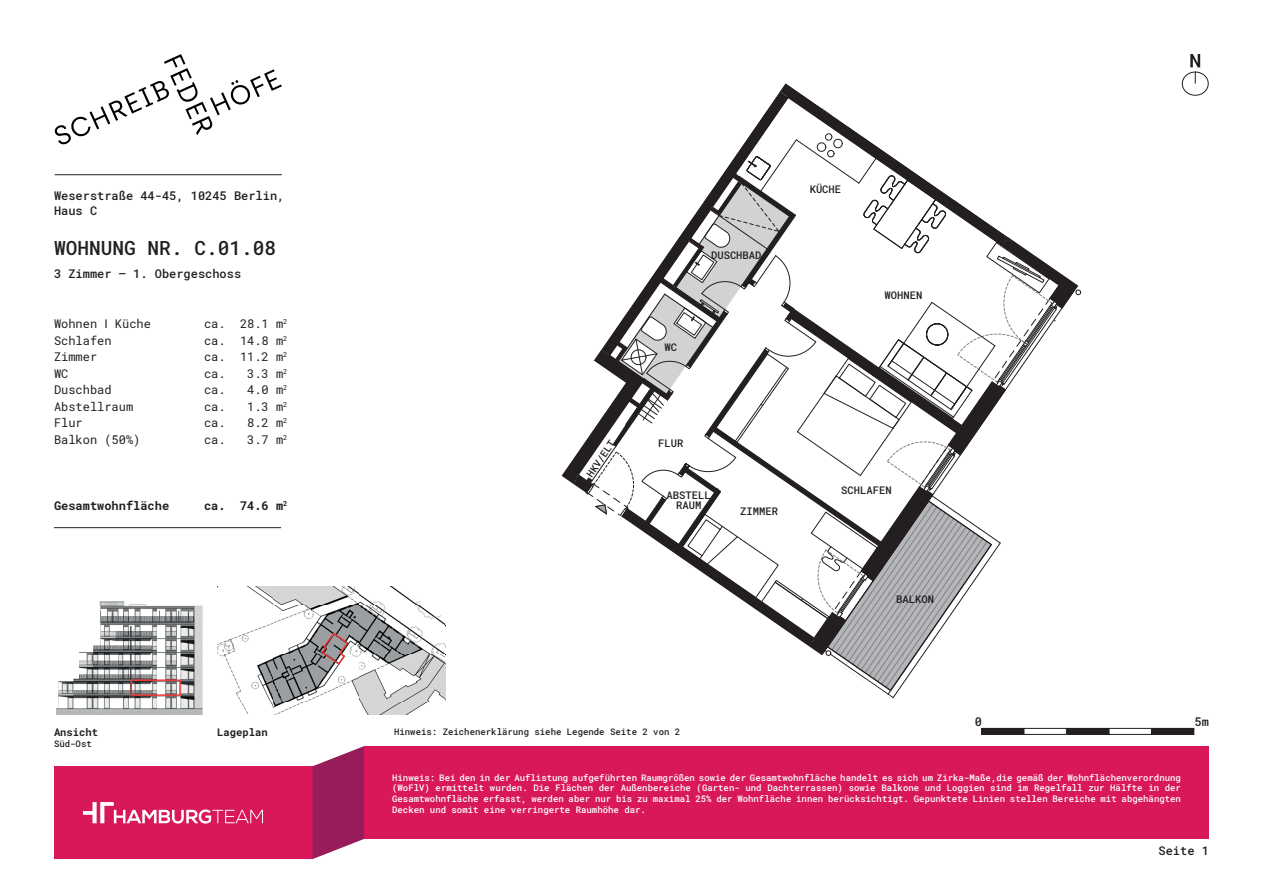
<style>
.page{position:relative;width:1263px;height:893px;background:#fff}
.page>*{position:absolute;margin:0;border:0;box-sizing:border-box;transform-origin:0 0}
.t1{font:500 19.5px "Roboto Mono";color:#231f20}
.t2{font:12px "Roboto Mono";color:#231f20}
.t3{font:500 12px/14.4px "Roboto Mono";color:#231f20}
.t4{font:700 12px "Roboto Mono";color:#231f20}
.t5{font:500 10.5px/10.5px "Roboto Mono";color:#231f20;text-align:center}
.t6{font:700 10.5px "Roboto Mono";color:#231f20}
.t7{font:500 9.9px "Roboto Mono";color:#231f20}
.t8{font:500 9px/10.8px "Roboto Mono";color:#fff;text-align:justify}
.t9{font:500 9px "Roboto Mono";color:#231f20}
.s1{font-family:"Arial"}
</style>
<div class="page">
<img style="left:217px;top:587px;width:228px;height:127px">
<img style="left:56px;top:601px;width:147px;height:113px">
<svg style="left:56px;top:714px;width:26px;height:1px"></svg>
<svg style="left:360px;top:586px;width:86px;height:85px"></svg>
<svg style="left:561px;top:83px;width:535px;height:645px"></svg>
<div style="left:1182px;top:72px;width:27px;height:24px;border:1px solid #231f20;border-radius:50%"></div>
<svg style="left:1190px;top:54px;width:10px;height:30px"></svg>
<svg style="left:54px;top:54px;width:228px;height:91px"></svg>
<hr style="left:55px;top:174px;width:227px;height:1px;background:#231f20">
<hr style="left:54px;top:527px;width:227px;height:1px;background:#231f20">
<div style="left:54px;top:766px;width:259px;height:93px;background:#d9185b"></div>
<svg style="left:313px;top:746px;width:51px;height:113px"></svg>
<div style="left:364px;top:746px;width:845px;height:93px;background:#d9185b"></div>
<svg style="left:83px;top:802px;width:180px;height:21px"></svg>
<div style="left:981px;top:728px;width:43px;height:6px;background:#231f20"></div>
<div style="left:981px;top:728px;width:43px;height:7px;border:1px solid #231f20"></div>
<div style="left:1066px;top:728px;width:43px;height:6px;background:#231f20"></div>
<div style="left:1066px;top:728px;width:43px;height:7px;border:1px solid #231f20"></div>
<div style="left:1151px;top:728px;width:43px;height:6px;background:#231f20"></div>
<div style="left:1151px;top:728px;width:43px;height:7px;border:1px solid #231f20"></div>
<div style="left:1024px;top:728px;width:42px;height:7px;border:1px solid #231f20"></div>
<div style="left:1109px;top:728px;width:43px;height:7px;border:1px solid #231f20"></div>
<div style="left:131px;top:679px;width:50px;height:17px;border:2px solid #ee3835"></div>
<svg style="left:320px;top:631px;width:30px;height:35px"></svg>
<h2 class="t3" style="left:54px;top:189px;width:232px">Weserstraße 44-45, 10245 Berlin,<br>Haus C</h2>
<h1 class="t1" style="left:54px;top:234px;width:224px">WOHNUNG NR. C.01.08</h1>
<h2 class="t3" style="left:54px;top:266px;width:189px">3 Zimmer – 1. Obergeschoss</h2>
<h2 class="t2" style="left:54px;top:315px;width:98px">Wohnen <span class="s1">I</span> Küche</h2>
<h2 class="t2" style="left:204px;top:315px;width:85px">ca. 28.1 m<sup>2</sup></h2>
<h2 class="t2" style="left:54px;top:332px;width:59px">Schlafen</h2>
<h2 class="t2" style="left:204px;top:332px;width:85px">ca. 14.8 m<sup>2</sup></h2>
<h2 class="t2" style="left:54px;top:348px;width:45px">Zimmer</h2>
<h2 class="t2" style="left:204px;top:348px;width:85px">ca. 11.2 m<sup>2</sup></h2>
<h2 class="t2" style="left:54px;top:365px;width:16px">WC</h2>
<h2 class="t2" style="left:204px;top:365px;width:85px">ca. 3.3 m<sup>2</sup></h2>
<h2 class="t2" style="left:54px;top:381px;width:59px">Duschbad</h2>
<h2 class="t2" style="left:204px;top:381px;width:85px">ca. 4.0 m<sup>2</sup></h2>
<h2 class="t2" style="left:54px;top:398px;width:81px">Abstellraum</h2>
<h2 class="t2" style="left:204px;top:398px;width:85px">ca. 1.3 m<sup>2</sup></h2>
<h2 class="t2" style="left:54px;top:414px;width:30px">Flur</h2>
<h2 class="t2" style="left:204px;top:414px;width:85px">ca. 8.2 m<sup>2</sup></h2>
<h2 class="t2" style="left:54px;top:431px;width:88px">Balkon (50%)</h2>
<h2 class="t2" style="left:204px;top:431px;width:85px">ca. 3.7 m<sup>2</sup></h2>
<h2 class="t4" style="left:54px;top:497px;width:117px">Gesamtwohnfläche</h2>
<h2 class="t4" style="left:204px;top:497px;width:85px">ca. 74.6 m<sup>2</sup></h2>
<p class="t7" style="left:583px;top:472px;width:43px;rotate:-56deg">HKV/ELT</p>
<p class="t5" style="left:664px;top:342px;width:14px">WC</p>
<p class="t5" style="left:711px;top:249px;width:52px">DUSCHBAD</p>
<p class="t5" style="left:810px;top:184px;width:33px">KÜCHE</p>
<p class="t5" style="left:884px;top:289px;width:39px">WOHNEN</p>
<p class="t5" style="left:658px;top:437px;width:27px">FLUR</p>
<p class="t5" style="left:667px;top:489px;width:46px">ABSTELL<br>RAUM</p>
<p class="t5" style="left:740px;top:505px;width:39px">ZIMMER</p>
<p class="t5" style="left:841px;top:485px;width:52px">SCHLAFEN</p>
<p class="t5" style="left:896px;top:593px;width:39px">BALKON</p>
<p class="t6" style="left:54px;top:725px;width:46px">Ansicht</p>
<p class="t9" style="left:54px;top:737px;width:39px">Süd-Ost</p>
<p class="t6" style="left:217px;top:725px;width:52px">Lageplan</p>
<p class="t9" style="left:394px;top:726px;width:288px">Hinweis: Zeichenerklärung siehe Legende Seite 2 von 2</p>
<h2 class="t3" style="left:975px;top:714px;width:9px">0</h2>
<h2 class="t3" style="left:1194px;top:714px;width:16px">5m</h2>
<p class="t8" style="left:392px;top:772px;width:790px">Hinweis: Bei den in der Auflistung aufgeführten Raumgrößen sowie der Gesamtwohnfläche handelt es sich um Zirka-Maße,die gemäß der Wohnflächenverordnung (WoFlV) ermittelt wurden. Die Flächen der Außenbereiche (Garten- und Dachterrassen) sowie Balkone und Loggien sind im Regelfall zur Hälfte in der Gesamtwohnfläche erfasst, werden aber nur bis zu maximal 25% der Wohnfläche innen berücksichtigt. Gepunktete Linien stellen Bereiche mit abgehängten Decken und somit eine verringerte Raumhöhe dar.</p>
<h2 class="t3" style="left:1158px;top:843px;width:52px">Seite 1</h2>
</div>
